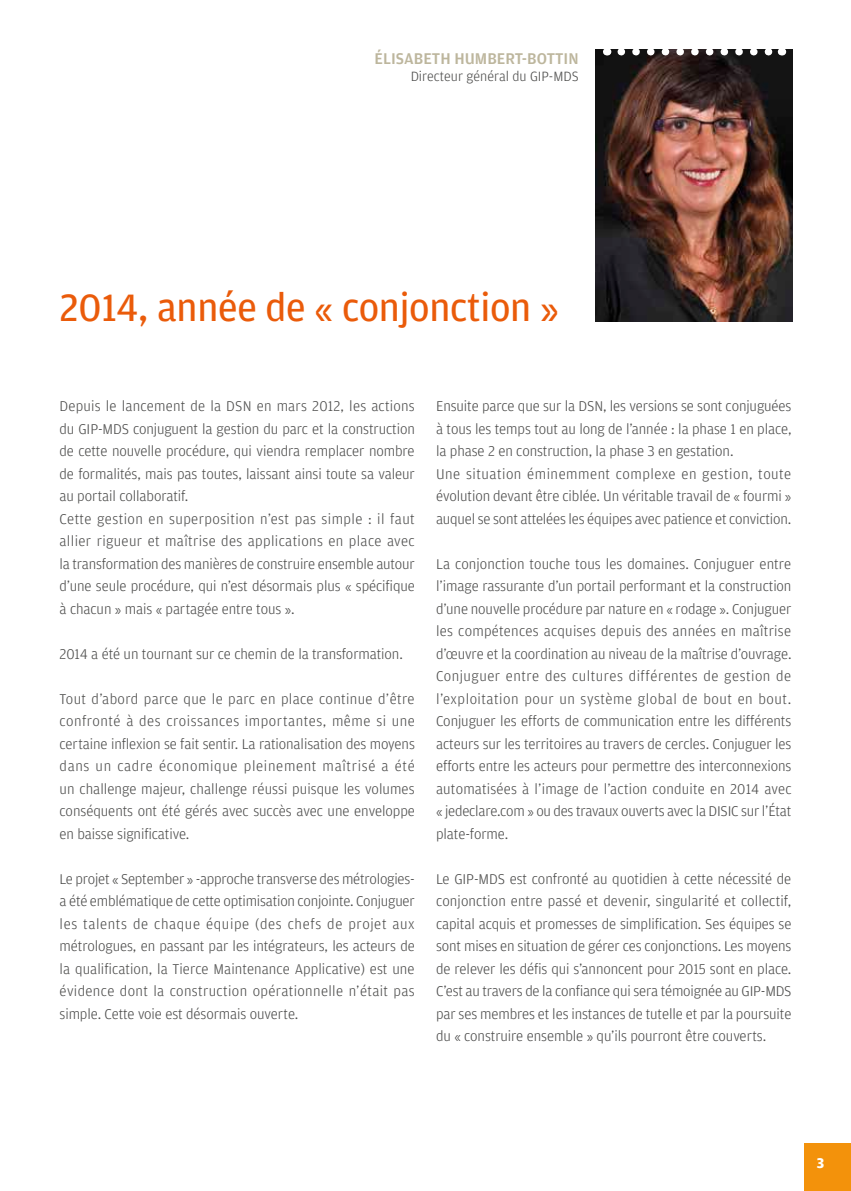
<style>
.page{position:relative;width:851px;height:1191px;background:#fff}
.page>*{position:absolute;margin:0;border:0;box-sizing:border-box;transform-origin:0 0}
.t1{font:40.5px "Amplitude";letter-spacing:-.005em;color:#ea5b0a}
.t2{font:500 16.5px "Amplitude";color:#bdb69d}
.t3{font:300 15px/22.5px "Amplitude";letter-spacing:-.005em;color:#4a4a49;text-align:justify}
.t4{font:700 15px "Amplitude";color:#fff}
.t5{font:300 14.25px "Amplitude";color:#4a4a49}
</style>
<div class="page">
<img style="left:595px;top:50px;width:197px;height:271px">
<svg style="left:621px;top:49px;width:153px;height:6px"></svg>
<div style="left:804px;top:1143px;width:46px;height:48px;background:#f3920b"></div>
<p class="t2" style="left:374px;top:49px;width:205px">ÉLISABETH HUMBERT-BOTTIN</p>
<p class="t5" style="left:410px;top:68px;width:169px">Directeur général du GIP-MDS</p>
<h1 class="t1" style="left:60px;top:285px;width:500px">2014, année de « conjonction »</h1>
<p class="t3" style="left:60px;top:395px;width:357px;text-align:left">Depuis le lancement de la DSN en mars 2012, les actions du GIP-MDS conjuguent la gestion du parc et la construction de cette nouvelle procédure, qui viendra remplacer nombre de formalités, mais pas toutes, laissant ainsi toute sa valeur au portail collaboratif.<br>Cette gestion en superposition n’est pas simple : il faut allier rigueur et maîtrise des applications en place avec la transformation des manières de construire ensemble autour d’une seule procédure, qui n’est désormais plus « spécifique à chacun » mais « partagée entre tous ».</p>
<p class="t3" style="left:60px;top:642px;width:345px">2014 a été un tournant sur ce chemin de la transformation.</p>
<p class="t3" style="left:60px;top:687px;width:357px">Tout d’abord parce que le parc en place continue d’être confronté à des croissances importantes, même si une certaine inflexion se fait sentir. La rationalisation des moyens dans un cadre économique pleinement maîtrisé a été un challenge majeur, challenge réussi puisque les volumes conséquents ont été gérés avec succès avec une enveloppe en baisse significative.</p>
<p class="t3" style="left:60px;top:867px;width:357px">Le projet « September » -approche transverse des métrologies&shy;a été emblématique de cette optimisation conjointe. Conjuguer les talents de chaque équipe (des chefs de projet aux métrologues, en passant par les intégrateurs, les acteurs de la qualification, la Tierce Maintenance Applicative) est une évidence dont la construction opérationnelle n’était pas simple. Cette voie est désormais ouverte.</p>
<p class="t3" style="left:436px;top:395px;width:357px;text-align:left">Ensuite parce que sur la DSN, les versions se sont conjuguées à tous les temps tout au long de l’année : la phase 1 en place, la phase 2 en construction, la phase 3 en gestation.<br>Une situation éminemment complexe en gestion, toute évolution devant être ciblée. Un véritable travail de « fourmi » auquel se sont attelées les équipes avec patience et conviction.</p>
<p class="t3" style="left:436px;top:552px;width:357px">La conjonction touche tous les domaines. Conjuguer entre l’image rassurante d’un portail performant et la construction d’une nouvelle procédure par nature en « rodage ». Conjuguer les compétences acquises depuis des années en maîtrise d’œuvre et la coordination au niveau de la maîtrise d’ouvrage.<br>Conjuguer entre des cultures différentes de gestion de l’exploitation pour un système global de bout en bout.<br>Conjuguer les efforts de communication entre les différents acteurs sur les territoires au travers de cercles. Conjuguer les efforts entre les acteurs pour permettre des interconnexions automatisées à l’image de l’action conduite en 2014 avec « jedeclare.com » ou des travaux ouverts avec la DISIC sur l’État plate-forme.</p>
<p class="t3" style="left:436px;top:867px;width:357px">Le GIP-MDS est confronté au quotidien à cette nécessité de conjonction entre passé et devenir, singularité et collectif, capital acquis et promesses de simplification. Ses équipes se sont mises en situation de gérer ces conjonctions. Les moyens de relever les défis qui s’annoncent pour 2015 sont en place.<br>C’est au travers de la confiance qui sera témoignée au GIP-MDS par ses membres et les instances de tutelle et par la poursuite du « construire ensemble » qu’ils pourront être couverts.</p>
<p class="t4" style="left:816px;top:1155px;width:9px">3</p>
</div>
